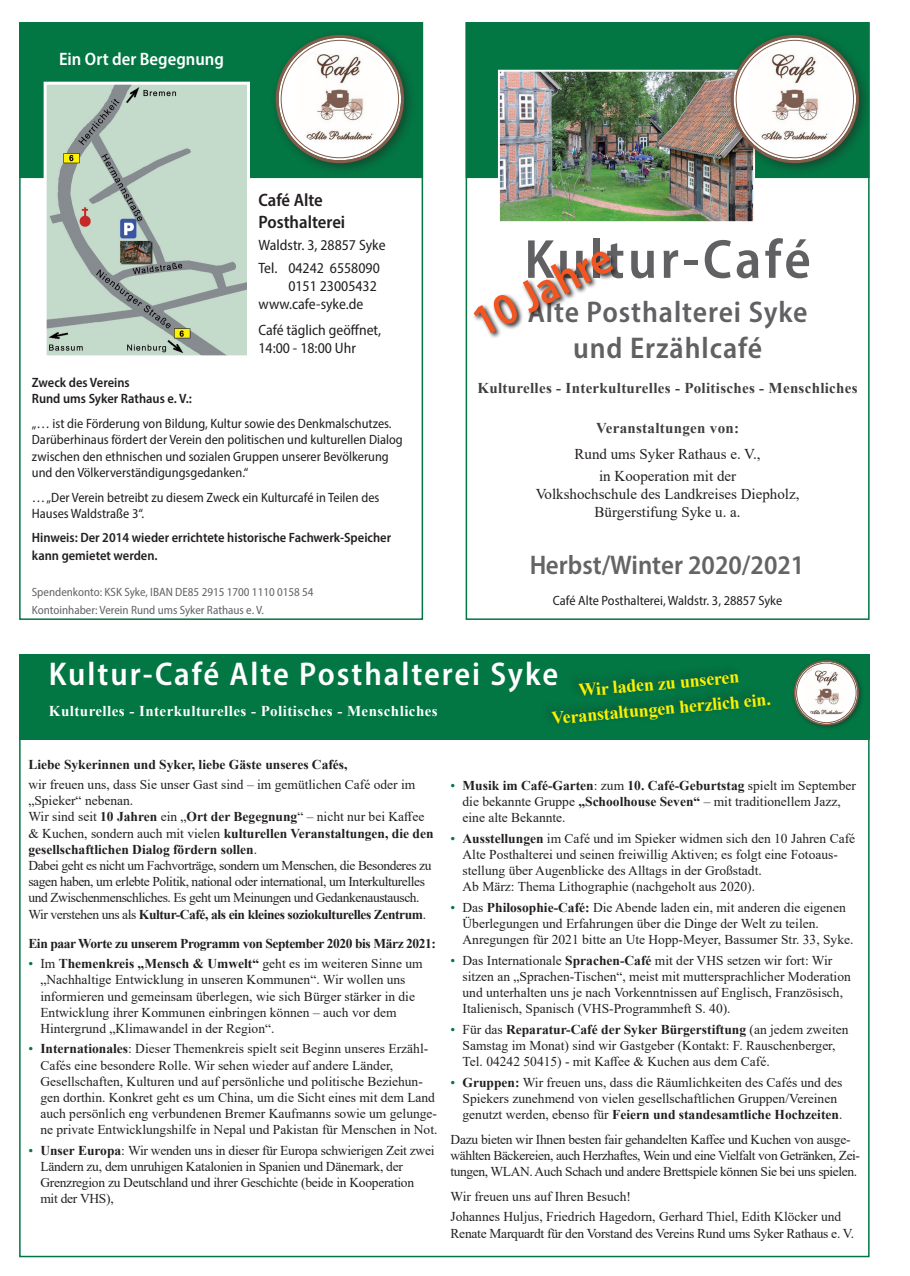
<style>
.page{position:relative;width:910px;height:1276px;background:#fff}
.page>*{position:absolute;margin:0;border:0;box-sizing:border-box;transform-origin:0 0}
.t1{font:600 semi-condensed 55.5px "Myriad Pro";letter-spacing:.06em;color:#616164}
.t2{font:600 semi-condensed 45px "Myriad Pro";color:#f15622}
.t3{font:600 semi-condensed 33px "Myriad Pro";letter-spacing:.06em;color:#fff}
.t4{font:600 semi-condensed 30px/36px "Myriad Pro";letter-spacing:.03em;color:#616164;text-align:center}
.t5{font:600 semi-condensed 27px "Myriad Pro";color:#3e3e3f}
.t6{font:700 18px/25.2px "Times New Roman";color:#fcf003;text-align:center}
.t7{font:600 semi-condensed 18px/21.6px "Myriad Pro";color:#231f20}
.t8{font:600 semi-condensed 18px "Myriad Pro";color:#fff}
.t9{font:15px/22.2px "Times New Roman";color:#231f20;text-align:center}
.t10{font:semi-condensed 15px/18px "Myriad Pro";color:#231f20}
.t11{font:700 15px "Times New Roman";letter-spacing:.02em;color:#3e3e3f}
.t12{font:700 15px "Times New Roman";letter-spacing:.03em;color:#fff}
.t13{font:13.5px/16.2px "Times New Roman";color:#231f20}
.t14{font:13.5px/16.2px "Times New Roman";letter-spacing:-.03em;color:#231f20}
.t15{font:semi-condensed 13.5px/16.2px "Myriad Pro";color:#231f20}
.t16{font:13.5px/16.2px "Times New Roman";letter-spacing:-.02em;color:#231f20}
.t17{font:600 semi-condensed 13.5px/16.2px "Myriad Pro";color:#231f20}
.t18{font:700 13.5px "Times New Roman";letter-spacing:-.03em;color:#231f20}
.t19{font:700 13.5px "Times New Roman";color:#231f20}
.t20{font:semi-condensed 12px/18px "Myriad Pro";color:#636366}
.s1{font-weight:700}
.s2{color:#027643}
</style>
<div class="page">
<div style="left:466px;top:22px;width:404px;height:156px;background:#027643"></div>
<div style="left:19px;top:22px;width:404px;height:156px;background:#027643"></div>
<div style="left:270px;top:29px;width:146px;height:146px;background:#231f20;opacity:.5"></div>
<svg style="left:279px;top:38px;width:122px;height:122px;background:#f2eeec"></svg>
<div style="left:276px;top:35px;width:128px;height:128px;border:3px solid #845c49;border-radius:50%"></div>
<img style="left:295px;top:49px;width:88px;height:95px">
<img style="left:48px;top:86px;width:198px;height:268px">
<div style="left:44px;top:82px;width:206px;height:276px;border:3px solid #fff"></div>
<img style="left:501px;top:73px;width:251px;height:147px">
<div style="left:498px;top:70px;width:257px;height:153px;border:2px solid #fff"></div>
<div style="left:725px;top:29px;width:146px;height:146px;background:#231f20;opacity:.5"></div>
<svg style="left:734px;top:38px;width:122px;height:122px;background:#f2eeec"></svg>
<div style="left:731px;top:35px;width:128px;height:128px;border:3px solid #845c49;border-radius:50%"></div>
<img style="left:750px;top:49px;width:88px;height:95px">
<div style="left:19px;top:654px;width:851px;height:86px;background:#027643"></div>
<div style="left:791px;top:658px;width:73px;height:73px;background:#231f20;opacity:.5"></div>
<svg style="left:795px;top:662px;width:62px;height:62px"></svg>
<div style="left:794px;top:660px;width:65px;height:65px;border:2px solid #845c49;border-radius:50%"></div>
<div style="left:796px;top:663px;width:60px;height:60px;border:1px solid #845c49;border-radius:50%"></div>
<img style="left:804px;top:667px;width:44px;height:48px">
<svg style="left:474px;top:251px;width:144px;height:87px"></svg>
<h3 class="t8" style="left:59px;top:48px;width:166px">Ein Ort der Begegnung</h3>
<h3 class="t7" style="left:258px;top:189px;width:88px">Café Alte<br>Posthalterei</h3>
<p class="t10" style="left:258px;top:234px;width:129px;line-height:22.2px">Waldstr. 3, 28857 Syke<br>Tel. 04242 6558090</p>
<p class="t10" style="left:258px;top:276px;width:120px;text-indent:30px">0151 23005432 www.cafe-syke.de</p>
<p class="t10" style="left:258px;top:321px;width:124px">Café täglich geöffnet,<br>14:00 - 18:00 Uhr</p>
<p class="t17" style="left:32px;top:374px;width:161px">Zweck des Vereins<br>Rund ums Syker Rathaus e. V.:</p>
<p class="t15" style="left:32px;top:415px;width:372px">„… ist die Förderung von Bildung, Kultur sowie des Denkmalschutzes.<br>Darüberhinaus fördert der Verein den politischen und kulturellen Dialog zwischen den ethnischen und sozialen Gruppen unserer Bevölkerung und den Völkerverständigungsgedanken.“</p>
<p class="t15" style="left:32px;top:489px;width:349px">… „Der Verein betreibt zu diesem Zweck ein Kulturcafé in Teilen des<br>Hauses Waldstraße 3“.</p>
<p class="t17" style="left:32px;top:528px;width:361px;line-height:18px">Hinweis: Der 2014 wieder errichtete historische Fachwerk-Speicher kann gemietet werden.</p>
<p class="t20" style="left:32px;top:583px;width:283px">Spendenkonto: KSK Syke, IBAN DE85 2915 1700 1110 0158 54<br>Kontoinhaber: Verein Rund ums Syker Rathaus e. V.</p>
<h1 class="t1" style="left:524px;top:224px;width:288px">Kultur-Café</h1>
<h3 class="t4" style="left:528px;top:294px;width:281px">Alte Posthalterei Syke und Erzählcafé</h3>
<p class="t11" style="left:477px;top:377px;width:382px">Kulturelles - Interkulturelles - Politisches - Menschliches</p>
<p class="t11" style="left:596px;top:417px;width:145px">Veranstaltungen von:</p>
<p class="t9" style="left:575px;top:442px;width:188px">Rund ums Syker Rathaus e. V., in Kooperation mit der</p>
<p class="t9" style="left:536px;top:485px;width:265px;line-height:18px">Volkshochschule des Landkreises Diepholz,<br>Bürgerstifung Syke u. a.</p>
<h3 class="t5" style="left:529px;top:548px;width:276px">Herbst/Winter 2020/2021</h3>
<h2 class="t2" style="left:462px;top:300px;width:152px;rotate:-28deg">10 Jahre</h2>
<p class="t15" style="left:553px;top:592px;width:231px">Café Alte Posthalterei, Waldstr. 3, 28857 Syke</p>
<h3 class="t3" style="left:49px;top:653px;width:511px">Kultur-Café Alte Posthalterei Syke</h3>
<p class="t12" style="left:49px;top:700px;width:390px">Kulturelles - Interkulturelles - Politisches - Menschliches</p>
<h3 class="t6" style="left:548px;top:680px;width:221px;rotate:-5deg">Wir laden zu unseren<br>Veranstaltungen herzlich ein.</h3>
<p class="t19" style="left:28px;top:754px;width:321px">Liebe Sykerinnen und Syker, liebe Gäste unseres Cafés,</p>
<p class="t14" style="left:28px;top:776px;width:407px">wir freuen uns, dass Sie unser Gast sind – im gemütlichen Café oder im „Spieker“ nebenan.<br>Wir sind seit <span class="s1">10 Jahren</span> ein „<span class="s1">Ort der Begegnung</span>“ – nicht nur bei Kaffee &amp; Kuchen, sondern auch mit vielen <span class="s1">kulturellen Veranstaltungen, die den gesellschaftlichen Dialog fördern sollen</span>.<br>Dabei geht es nicht um Fachvorträge, sondern um Menschen, die Besonderes zu sagen haben, um erlebte Politik, national oder international, um Interkulturelles und Zwischenmenschliches. Es geht um Meinungen und Gedankenaustausch.<br>Wir verstehen uns als <span class="s1">Kultur-Café, als ein kleines soziokulturelles Zentrum</span>.</p>
<p class="t18" style="left:28px;top:933px;width:409px">Ein paar Worte zu unserem Programm von September 2020 bis März 2021:</p>
<p class="t13" style="left:40px;top:955px;width:384px;text-indent:-12px"><span class="s2">•</span> Im <span class="s1">Themenkreis „Mensch &amp; Umwelt“</span> geht es im weiteren Sinne um „Nachhaltige Entwicklung in unseren Kommunen“. Wir wollen uns informieren und gemeinsam überlegen, wie sich Bürger stärker in die Entwicklung ihrer Kommunen einbringen können – auch vor dem Hintergrund „Klimawandel in der Region“.</p>
<p class="t13" style="left:40px;top:1040px;width:399px;text-indent:-12px"><span class="s2">•</span> <span class="s1">Internationales</span>: Dieser Themenkreis spielt seit Beginn unseres Erzähl-Cafés eine besondere Rolle. Wir sehen wieder auf andere Länder, Gesellschaften, Kulturen und auf persönliche und politische Beziehun&shy;gen dorthin. Konkret geht es um China, um die Sicht eines mit dem Land auch persönlich eng verbundenen Bremer Kaufmanns sowie um gelunge&shy;ne private Entwicklungshilfe in Nepal und Pakistan für Menschen in Not.</p>
<p class="t16" style="left:40px;top:1141px;width:396px;text-indent:-12px"><span class="s2">•</span> <span class="s1">Unser Europa</span>: Wir wenden uns in dieser für Europa schwierigen Zeit zwei Ländern zu, dem unruhigen Katalonien in Spanien und Dänemark, der Grenzregion zu Deutschland und ihrer Geschichte (beide in Kooperation mit der VHS),</p>
<p class="t13" style="left:463px;top:777px;width:395px;text-indent:-12px"><span class="s2">•</span> <span class="s1">Musik im Café-Garten</span>: zum <span class="s1">10. Café-Geburtstag</span> spielt im September die bekannte Gruppe <span class="s1">„Schoolhouse Seven“</span> – mit traditionellem Jazz, eine alte Bekannte.</p>
<p class="t13" style="left:463px;top:829px;width:394px;text-indent:-12px"><span class="s2">•</span> <span class="s1">Ausstellungen</span> im Café und im Spieker widmen sich den 10 Jahren Café Alte Posthalterei und seinen freiwillig Aktiven; es folgt eine Fotoaus&shy;stellung über Augenblicke des Alltags in der Großstadt.<br>Ab März: Thema Lithographie (nachgeholt aus 2020).</p>
<p class="t13" style="left:463px;top:898px;width:392px;text-indent:-12px"><span class="s2">•</span> Das <span class="s1">Philosophie-Café:</span> Die Abende laden ein, mit anderen die eigenen<br>Überlegungen und Erfahrungen über die Dinge der Welt zu teilen.<br>Anregungen für 2021 bitte an Ute Hopp-Meyer, Bassumer Str. 33, Syke.</p>
<p class="t13" style="left:463px;top:951px;width:390px;text-indent:-12px"><span class="s2">•</span> Das Internationale <span class="s1">Sprachen-Café</span> mit der VHS setzen wir fort: Wir sitzen an „Sprachen-Tischen“, meist mit muttersprachlicher Moderation und unterhalten uns je nach Vorkenntnissen auf Englisch, Französisch, Italienisch, Spanisch (VHS-Programmheft S. 40).</p>
<p class="t13" style="left:463px;top:1020px;width:387px;text-indent:-12px"><span class="s2">•</span> Für das <span class="s1">Reparatur-Café der Syker Bürgerstiftung</span> (an jedem zweiten<br>Samstag im Monat) sind wir Gastgeber (Kontakt: F. Rauschenberger,<br>Tel. 04242 50415) - mit Kaffee &amp; Kuchen aus dem Café.</p>
<p class="t13" style="left:463px;top:1073px;width:381px;text-indent:-12px"><span class="s2">•</span> <span class="s1">Gruppen:</span> Wir freuen uns, dass die Räumlichkeiten des Cafés und des<br>Spiekers zunehmend von vielen gesellschaftlichen Gruppen/Vereinen genutzt werden, ebenso für <span class="s1">Feiern und standesamtliche Hochzeiten</span>.</p>
<p class="t14" style="left:451px;top:1130px;width:411px">Dazu bieten wir Ihnen besten fair gehandelten Kaffee und Kuchen von ausge&shy;wählten Bäckereien, auch Herzhaftes, Wein und eine Vielfalt von Getränken, Zei&shy;tungen, WLAN. Auch Schach und andere Brettspiele können Sie bei uns spielen.</p>
<p class="t13" style="left:451px;top:1185px;width:392px;line-height:20.4px">Wir freuen uns auf Ihren Besuch!<br>Johannes Huljus, Friedrich Hagedorn, Gerhard Thiel, Edith Klöcker und</p>
<p class="t16" style="left:451px;top:1224px;width:405px">Renate Marquardt für den Vorstand des Vereins Rund ums Syker Rathaus e. V.</p>
</div>
